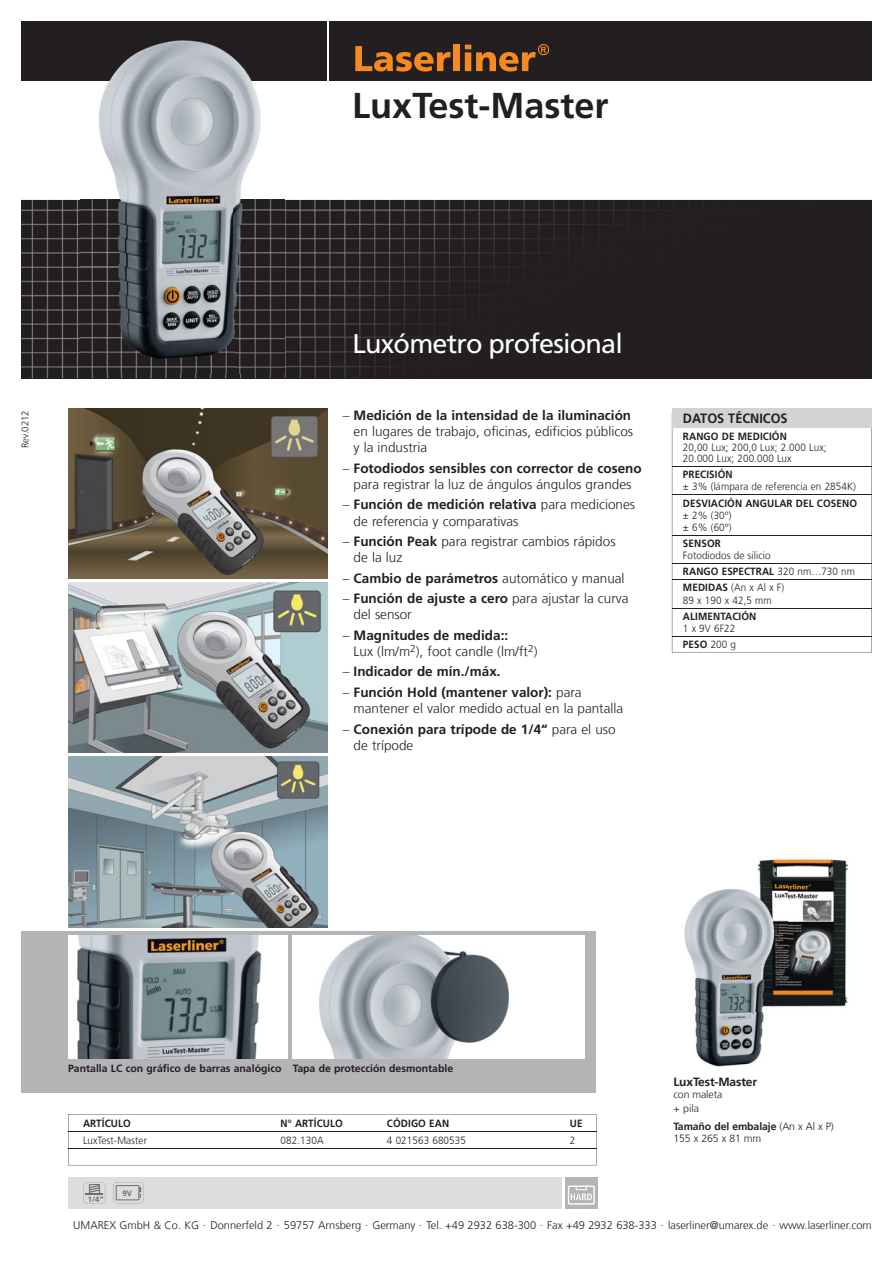
<style>
.page{position:relative;width:893px;height:1263px;background:#fff}
.page>*{position:absolute;margin:0;border:0;box-sizing:border-box;transform-origin:0 0}
.t1{font:700 36px "Frutiger LT Com";color:#231f20}
.t2{font:27px "Frutiger LT Com";letter-spacing:-.03em;color:#fff}
.t3{font:300 13.5px/16.2px "Frutiger LT Com";color:#231f20}
.t4{font:700 13.5px/16.2px "Frutiger LT Com";color:#231f20}
.t5{font:700 13.5px "Frutiger LT Com";color:#231f20;scale:.94 1}
.t6{font:700 12px "Frutiger LT Com";letter-spacing:-.01em;color:#231f20}
.t7{font:300 11.1px "Frutiger LT Com";color:#231f20}
.t8{font:300 10.5px/16.2px "Frutiger LT Com";letter-spacing:.01em;color:#231f20;scale:.94 1}
.t9{font:700 10.5px "Frutiger LT Com";letter-spacing:.01em;color:#231f20;scale:.94 1}
.t10{font:700 10.5px "Frutiger LT Com";letter-spacing:.01em;color:#231f20}
.t11{font:300 10.5px/13.5px "Frutiger LT Com";letter-spacing:-.01em;color:#231f20}
.t12{font:300 9.6px "Frutiger LT Com";color:#231f20}
.t13{font:700 7.8px "Frutiger LT Com";color:#6d6e70}
.s1{font-weight:700}
.s2{font-weight:300}
</style>
<div class="page">
<div style="left:68px;top:1178px;width:493px;height:31px;background:#dcddde"></div>
<div style="left:565px;top:1178px;width:32px;height:31px;background:#b2b4b6"></div>
<div style="left:568px;top:1186px;width:27px;height:19px;border:1px solid #fff"></div>
<div style="left:576px;top:1186px;width:11px;height:4px;border:1px solid #fff"></div>
<svg style="left:571px;top:1194px;width:21px;height:6px"></svg>
<img style="left:757px;top:859px;width:91px;height:148px">
<img style="left:21px;top:200px;width:106px;height:179px">
<div style="left:127px;top:335px;width:745px;height:44px;background:#231f20"></div>
<img style="left:285px;top:200px;width:587px;height:135px">
<div style="left:21px;top:21px;width:851px;height:60px;background:#231f20"></div>
<hr style="left:327px;top:20px;width:2px;height:62px;background:#fff">
<svg style="left:355px;top:46px;width:96px;height:26px"></svg>
<div style="left:454px;top:44px;width:6px;height:27px;background:#f6891f"></div>
<svg style="left:465px;top:44px;width:84px;height:28px"></svg>
<img style="left:68px;top:757px;width:259px;height:170px">
<img style="left:68px;top:583px;width:259px;height:170px">
<div style="left:21px;top:931px;width:574px;height:162px;background:#b2b4b6"></div>
<img style="left:68px;top:408px;width:259px;height:170px">
<img style="left:293px;top:936px;width:292px;height:123px">
<img style="left:68px;top:936px;width:219px;height:123px">
<svg style="left:672px;top:427px;width:200px;height:226px"></svg>
<img style="left:684px;top:889px;width:61px;height:90px">
<img style="left:695px;top:979px;width:69px;height:88px">
<img style="left:745px;top:884px;width:42px;height:128px">
<svg style="left:84px;top:1182px;width:21px;height:22px"></svg>
<svg style="left:114px;top:1182px;width:29px;height:21px"></svg>
<img style="left:81px;top:40px;width:204px;height:334px">
<div style="left:672px;top:408px;width:200px;height:19px;background:#d1d3d4"></div>
<hr style="left:672px;top:466px;width:199px;height:1px;background:#231f20">
<hr style="left:672px;top:495px;width:199px;height:1px;background:#231f20">
<hr style="left:672px;top:535px;width:199px;height:1px;background:#231f20">
<hr style="left:672px;top:563px;width:199px;height:1px;background:#231f20">
<hr style="left:672px;top:579px;width:199px;height:1px;background:#231f20">
<hr style="left:672px;top:608px;width:199px;height:1px;background:#231f20">
<hr style="left:672px;top:636px;width:199px;height:1px;background:#231f20">
<svg style="left:68px;top:1114px;width:528px;height:51px"></svg>
<hr style="left:68px;top:1131px;width:528px;height:1px;background:#231f20">
<hr style="left:68px;top:1148px;width:528px;height:1px;background:#231f20">
<p class="t12" style="left:21px;top:448px;width:39px;rotate:-90deg">Rev.0212</p>
<h1 class="t1" style="left:352px;top:91px;width:258px">LuxTest-Master</h1>
<h2 class="t2" style="left:353px;top:332px;width:272px">Luxómetro profesional</h2>
<p class="t3" style="left:354px;top:408px;width:281px;text-indent:-11px">– <span class="s1">Medición de la intensidad de la iluminación </span>en lugares de trabajo, oficinas, edificios públicos y la industria</p>
<p class="t3" style="left:343px;top:461px;width:300px;text-align:center">– <span class="s1">Fotodiodos sensibles con corrector de coseno </span>para registrar la luz de ángulos ángulos grandes</p>
<p class="t3" style="left:354px;top:498px;width:283px;text-indent:-11px">– <span class="s1">Función de medición relativa</span> para mediciones de referencia y comparativas</p>
<p class="t3" style="left:354px;top:535px;width:263px;text-indent:-11px">– <span class="s1">Función Peak</span> para registrar cambios rápidos de la luz</p>
<p class="t3" style="left:343px;top:571px;width:283px">– <span class="s1">Cambio de parámetros</span> automático y manual</p>
<p class="t3" style="left:354px;top:592px;width:277px;text-indent:-11px">– <span class="s1">Función de ajuste a cero</span> para ajustar la curva del sensor</p>
<p class="t3" style="left:354px;top:628px;width:185px;text-indent:-11px">– <span class="s1">Magnitudes de medida::<br></span>Lux (lm/m<sup>2</sup>), foot candle (lm/ft<sup>2</sup>)</p>
<p class="t4" style="left:343px;top:665px;width:159px"><span class="s2">–</span> Indicador de mín./máx.</p>
<p class="t3" style="left:354px;top:685px;width:271px;text-indent:-11px">– <span class="s1">Función Hold (mantener valor):</span> para mantener el valor medido actual en la pantalla</p>
<p class="t4" style="left:354px;top:722px;width:263px;text-indent:-11px"><span class="s2">–</span> Conexión para trípode de 1/4“ <span class="s2">para el uso de trípode</span></p>
<p class="t5" style="left:683px;top:413px;width:113px">DATOS TÉCNICOS</p>
<p class="t9" style="left:683px;top:432px;width:112px">RANGO DE MEDICIÓN</p>
<p class="t8" style="left:683px;top:443px;width:154px;line-height:11.2px">20,00 Lux; 200,0 Lux; 2.000 Lux;<br>20.000 Lux; 200.000 Lux</p>
<p class="t9" style="left:683px;top:470px;width:54px">PRECISIÓN</p>
<p class="t8" style="left:683px;top:480px;width:186px">± 3% (lámpara de referencia en 2854K)</p>
<p class="t9" style="left:683px;top:499px;width:187px">DESVIACIÓN ANGULAR DEL COSENO</p>
<p class="t8" style="left:683px;top:510px;width:53px;line-height:12px">± 2% (30°) ± 6% (60°)</p>
<p class="t9" style="left:683px;top:539px;width:42px">SENSOR</p>
<p class="t8" style="left:683px;top:548px;width:185px">Fotodiodos de silicio<br><span class="s1">RANGO ESPECTRAL</span> 320 nm…730 nm<br><span class="s1">MEDIDAS</span> (An x Al x F)</p>
<p class="t8" style="left:683px;top:593px;width:96px">89 x 190 x 42,5 mm</p>
<p class="t9" style="left:683px;top:612px;width:80px">ALIMENTACIÓN</p>
<p class="t8" style="left:683px;top:621px;width:58px">1 x 9V 6F22<br><span class="s1">PESO</span> 200 g</p>
<p class="t10" style="left:68px;top:1064px;width:387px">Pantalla LC con gráfico de barras analógico Tapa de protección desmontable</p>
<p class="t9" style="left:83px;top:1119px;width:52px">ARTÍCULO</p>
<p class="t9" style="left:281px;top:1119px;width:68px">N° ARTÍCULO</p>
<p class="t9" style="left:387px;top:1119px;width:68px">CÓDIGO EAN</p>
<p class="t9" style="left:570px;top:1119px;width:15px">UE</p>
<p class="t8" style="left:83px;top:1133px;width:70px">LuxTest-Master</p>
<p class="t8" style="left:281px;top:1133px;width:47px">082.130A</p>
<p class="t8" style="left:387px;top:1133px;width:86px">4 021563 680535</p>
<p class="t8" style="left:570px;top:1133px;width:7px">2</p>
<p class="t13" style="left:88px;top:1196px;width:17px">1/4“</p>
<p class="t13" style="left:123px;top:1190px;width:11px">9V</p>
<p class="t6" style="left:673px;top:1077px;width:85px">LuxTest-Master</p>
<p class="t11" style="left:673px;top:1089px;width:50px">con maleta + pila</p>
<p class="t11" style="left:673px;top:1121px;width:162px;line-height:12px"><span class="s1">Tamaño del embalaje</span> (An x Al x P)<br>155 x 265 x 81 mm</p>
<p class="t7" style="left:73px;top:1220px;width:800px">UMAREX GmbH &amp; Co. KG . Donnerfeld 2 . 59757 Arnsberg . Germany . Tel. +49 2932 638-300 . Fax +49 2932 638-333 . laserliner@umarex.de . www.laserliner.com</p>
</div>
